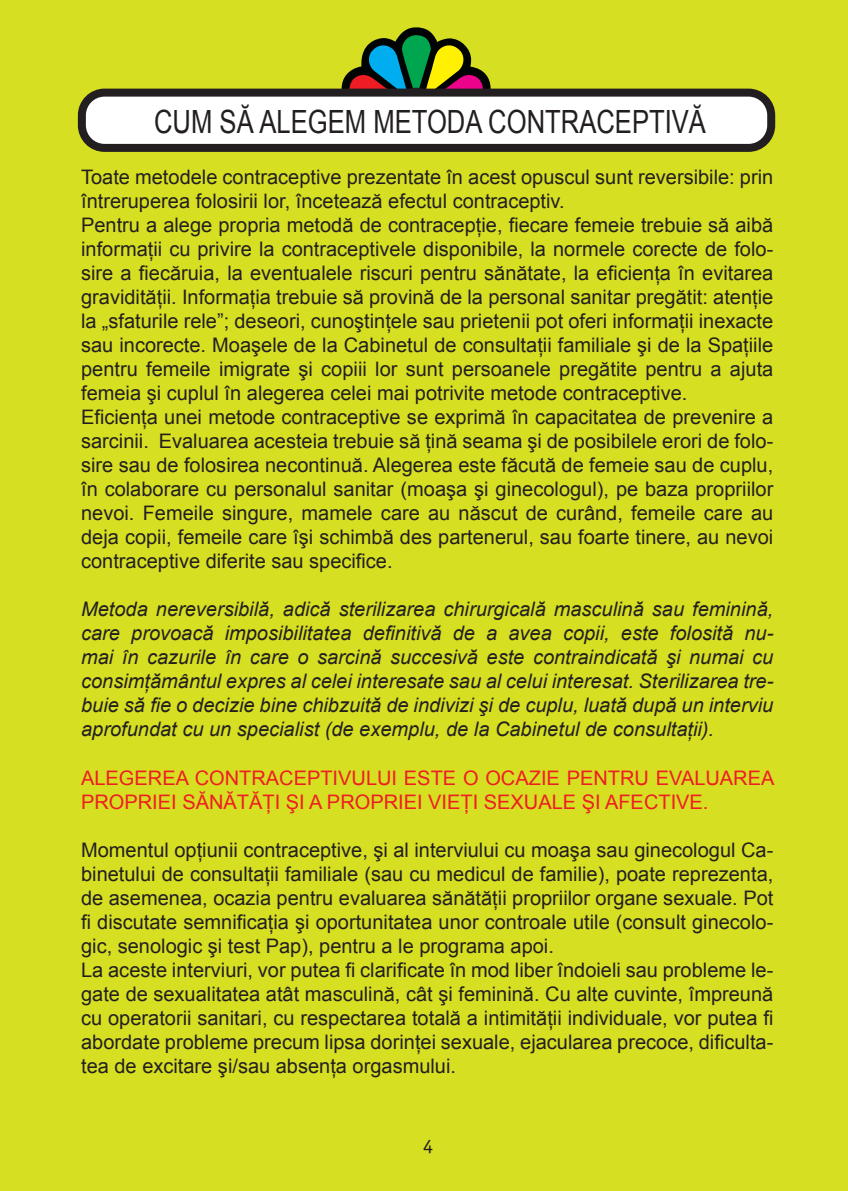
<style>
.page{position:relative;width:848px;height:1191px;background:#fff}
.page>*{position:absolute;margin:0;border:0;box-sizing:border-box;transform-origin:0 0}
.t1{font:32px "Arial";color:#231f20;scale:.8 1}
.t2{font:20px/24px "Arial";color:#231f20;text-align:justify}
.t3{font:italic 20px/24px "Arial";color:#231f20;text-align:justify}
.t4{font:20px/24px "Arial";color:#ee1d23}
.t5{font:20px "Officina Sans";color:#231f20}
</style>
<div class="page">
<div style="left:0;top:0;width:847px;height:1191px;background:#d6df21"></div>
<svg style="left:341px;top:27px;width:149px;height:62px"></svg>
<div style="left:82px;top:93px;width:689px;height:55px;background:#fff;border-radius:23px"></div>
<div style="left:78px;top:89px;width:697px;height:63px;border:8px solid #231f20;border-radius:23px"></div>
<p class="t1" style="left:154px;top:101px;width:691px">CUM SĂ ALEGEM METODA CONTRACEPTIVĂ</p>
<p class="t2" style="left:81px;top:165px;width:693px">Toate metodele contraceptive prezentate în acest opuscul sunt reversibile: prin întreruperea folosirii lor, încetează efectul contraceptiv.</p>
<p class="t2" style="left:81px;top:213px;width:693px">Pentru a alege propria metodă de contracepţie, fiecare femeie trebuie să aibă informaţii cu privire la contraceptivele disponibile, la normele corecte de folo&shy;sire a fiecăruia, la eventualele riscuri pentru sănătate, la eficienţa în evitarea gravidităţii. Informaţia trebuie să provină de la personal sanitar pregătit: atenţie la „sfaturile rele”; deseori, cunoştinţele sau prietenii pot oferi informaţii inexacte sau incorecte. Moaşele de la Cabinetul de consultaţii familiale şi de la Spaţiile pentru femeile imigrate şi copiii lor sunt persoanele pregătite pentru a ajuta femeia şi cuplul în alegerea celei mai potrivite metode contraceptive.</p>
<p class="t2" style="left:81px;top:405px;width:693px">Eficienţa unei metode contraceptive se exprimă în capacitatea de prevenire a sarcinii. Evaluarea acesteia trebuie să ţină seama şi de posibilele erori de folo&shy;sire sau de folosirea necontinuă. Alegerea este făcută de femeie sau de cuplu, în colaborare cu personalul sanitar (moaşa şi ginecologul), pe baza propriilor nevoi. Femeile singure, mamele care au născut de curând, femeile care au deja copii, femeile care îşi schimbă des partenerul, sau foarte tinere, au nevoi contraceptive diferite sau specifice.</p>
<p class="t3" style="left:81px;top:597px;width:693px">Metoda nereversibilă, adică sterilizarea chirurgicală masculină sau feminină, care provoacă imposibilitatea definitivă de a avea copii, este folosită nu&shy;mai în cazurile în care o sarcină succesivă este contraindicată şi numai cu consimţământul expres al celei interesate sau al celui interesat. Sterilizarea tre&shy;buie să fie o decizie bine chibzuită de indivizi şi de cuplu, luată după un interviu aprofundat cu un specialist (de exemplu, de la Cabinetul de consultaţii).</p>
<p class="t4" style="left:81px;top:765px;width:694px">ALEGEREA CONTRACEPTIVULUI ESTE O OCAZIE PENTRU EVALUAREA<br>PROPRIEI SĂNĂTĂŢI ŞI A PROPRIEI VIEŢI SEXUALE ŞI AFECTIVE.</p>
<p class="t2" style="left:81px;top:837px;width:693px">Momentul opţiunii contraceptive, şi al interviului cu moaşa sau ginecologul Ca&shy;binetului de consultaţii familiale (sau cu medicul de familie), poate reprezenta, de asemenea, ocazia pentru evaluarea sănătăţii propriilor organe sexuale. Pot fi discutate semnificaţia şi oportunitatea unor controale utile (consult ginecolo&shy;gic, senologic şi test Pap), pentru a le programa apoi.</p>
<p class="t2" style="left:81px;top:957px;width:693px">La aceste interviuri, vor putea fi clarificate în mod liber îndoieli sau probleme le&shy;gate de sexualitatea atât masculină, cât şi feminină. Cu alte cuvinte, împreună cu operatorii sanitari, cu respectarea totală a intimităţii individuale, vor putea fi abordate probleme precum lipsa dorinţei sexuale, ejacularea precoce, dificulta&shy;tea de excitare şi/sau absenţa orgasmului.</p>
<p class="t5" style="left:423px;top:1134px;width:11px">4</p>
</div>
